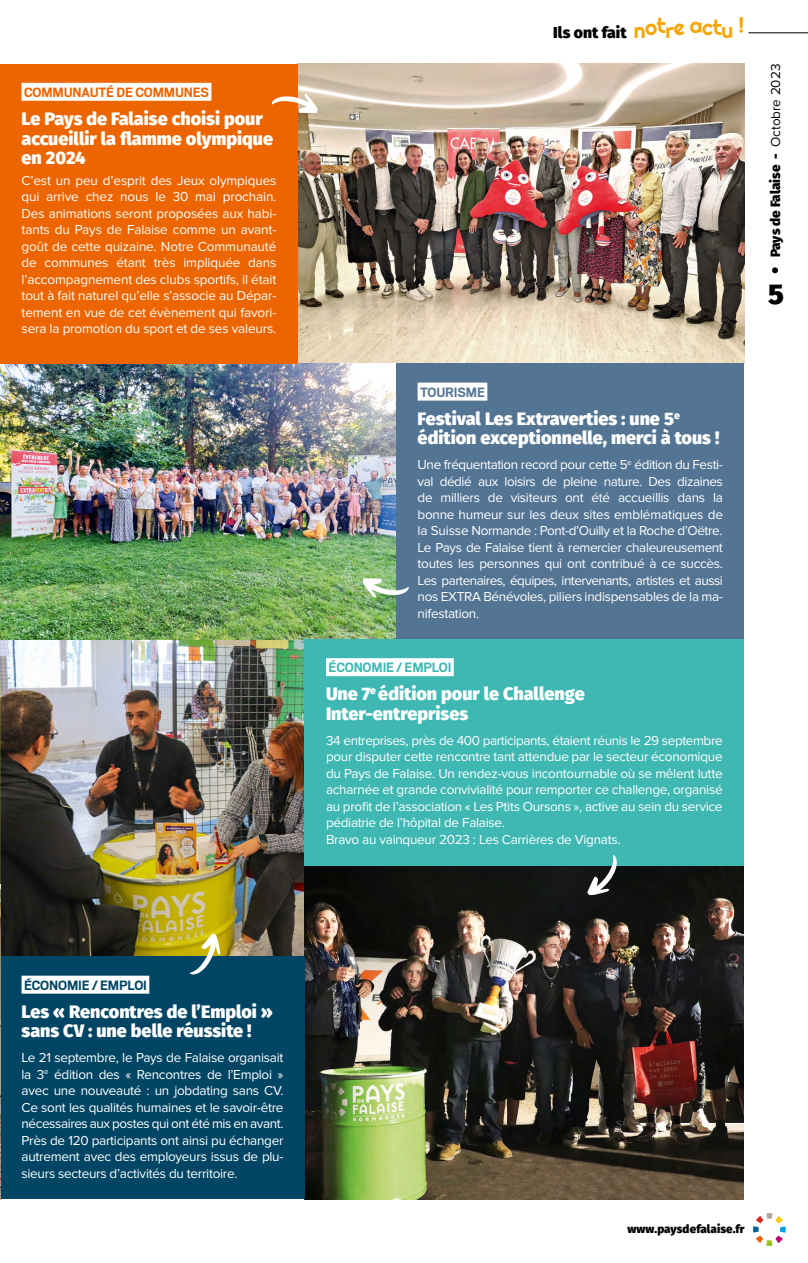
<style>
.page{position:relative;width:808px;height:1263px;background:#fff}
.page>*{position:absolute;margin:0;border:0;box-sizing:border-box;transform-origin:0 0}
.t1{font:800 28.5px "Fira Sans";color:#000}
.t2{font:800 18px/19.5px "Fira Sans";color:#fff}
.t3{font:800 15.75px "Fira Sans";color:#000}
.t4{font:700 15px "Scout";letter-spacing:-.01em;color:#ec6500}
.t5{font:700 15px "Scout";letter-spacing:-.01em;color:#3fb8b4}
.t6{font:700 15px "Scout";letter-spacing:-.01em;color:#004563}
.t7{font:700 15px "Scout";letter-spacing:-.01em;color:#557694}
.t8{font:13.5px/16.5px "Proxima Nova";letter-spacing:-.02em;color:#fff;text-align:justify}
.t9{font:800 13.5px "Fira Sans";letter-spacing:-.01em;color:#000}
.t10{font:800 11.7px "Fira Sans";letter-spacing:.01em;color:#000}
.s1{font-family:"Righteous Pro";font-weight:400;font-size:21px;color:#f7a500}
.s2{font-family:"Proxima Nova";font-weight:400}
</style>
<div class="page">
<hr style="left:748px;top:32px;width:60px;height:1px;background:#000">
<img style="left:298px;top:64px;width:446px;height:300px">
<img style="left:0;top:639px;width:305px;height:318px">
<img style="left:305px;top:865px;width:439px;height:334px">
<img style="left:0;top:364px;width:396px;height:275px">
<div style="left:396px;top:364px;width:348px;height:275px;background:#537493"></div>
<div style="left:418px;top:383px;width:69px;height:18px;background:#fff"></div>
<div style="left:305px;top:639px;width:439px;height:226px;background:#3fb8b4"></div>
<div style="left:326px;top:658px;width:128px;height:18px;background:#fff"></div>
<svg style="left:362px;top:578px;width:47px;height:20px"></svg>
<div style="left:0;top:957px;width:305px;height:242px;background:#004563"></div>
<div style="left:22px;top:976px;width:127px;height:18px;background:#fff"></div>
<svg style="left:190px;top:933px;width:30px;height:42px"></svg>
<svg style="left:587px;top:855px;width:30px;height:40px"></svg>
<div style="left:0;top:64px;width:298px;height:300px;background:#ec6500"></div>
<div style="left:22px;top:83px;width:189px;height:18px;background:#fff"></div>
<svg style="left:271px;top:93px;width:47px;height:20px"></svg>
<svg style="left:772px;top:267px;width:6px;height:6px"></svg>
<svg style="left:753px;top:1213px;width:33px;height:33px"></svg>
<img style="left:0;top:64px;width:1px;height:486px">
<hr style="left:0;top:884px;width:1px;height:315px;background:#fff">
<img style="left:0;top:889px;width:1px;height:310px">
<p class="t4" style="left:24px;top:83px;width:186px">COMMUNAUTÉ DE COMMUNES</p>
<h2 class="t2" style="left:22px;top:107px;width:253px">Le Pays de Falaise choisi pour accueillir la flamme olympique en 2024</h2>
<p class="t8" style="left:22px;top:172px;width:256px">C’est un peu d’esprit des Jeux olympiques qui arrive chez nous le 30 mai prochain.<br>Des animations seront proposées aux habi&shy;tants du Pays de Falaise comme un avant&shy;goût de cette quizaine. Notre Communauté de communes étant très impliquée dans l’accompagnement des clubs sportifs, il était tout à fait naturel qu’elle s’associe au Dépar&shy;tement en vue de cet évènement qui favori&shy;sera la promotion du sport et de ses valeurs.</p>
<p class="t3" style="left:553px;top:18px;width:192px">Ils ont fait <span class="s1">n</span><sup>ot</sup><span class="s1">r</span><sup>e</sup> <sup>act</sup><span class="s1">u </span><sup>!</sup></p>
<p class="t9" style="left:763px;top:257px;width:195px;rotate:-90deg">Pays de Falaise - <span class="s2">Octobre 2023</span></p>
<h1 class="t1" style="left:768px;top:269px;width:17px">5</h1>
<p class="t7" style="left:420px;top:382px;width:66px">TOURISME</p>
<h2 class="t2" style="left:418px;top:407px;width:303px">Festival Les Extraverties : une 5<sup>e </sup>édition exceptionnelle, merci à tous !</h2>
<p class="t8" style="left:418px;top:457px;width:307px">Une fréquentation record pour cette 5<sup>e</sup> édition du Festi&shy;val dédié aux loisirs de pleine nature. Des dizaines de milliers de visiteurs ont été accueillis dans la bonne humeur sur les deux sites emblématiques de la Suisse Normande : Pont-d’Ouilly et la Roche d’Oëtre.<br>Le Pays de Falaise tient à remercier chaleureusement toutes les personnes qui ont contribué à ce succès.<br>Les partenaires, équipes, intervenants, artistes et aussi nos EXTRA Bénévoles, piliers indispensables de la ma&shy;nifestation.</p>
<p class="t5" style="left:328px;top:658px;width:124px">ÉCONOMIE / EMPLOI</p>
<h2 class="t2" style="left:326px;top:683px;width:260px">Une 7<sup>e</sup> édition pour le Challenge<br>Inter-entreprises</h2>
<p class="t8" style="left:326px;top:732px;width:398px;text-align:left">34 entreprises, près de 400 participants, étaient réunis le 29 septembre pour disputer cette rencontre tant attendue par le secteur économique du Pays de Falaise. Un rendez-vous incontournable où se mêlent lutte acharnée et grande convivialité pour remporter ce challenge, organisé au profit de l’association « Les Ptits Oursons », active au sein du service pédiatrie de l’hôpital de Falaise.<br>Bravo au vainqueur 2023 : Les Carrières de Vignats.</p>
<p class="t6" style="left:24px;top:975px;width:124px">ÉCONOMIE / EMPLOI</p>
<h2 class="t2" style="left:22px;top:1000px;width:253px">Les « Rencontres de l’Emploi » sans CV : une belle réussite !</h2>
<p class="t8" style="left:22px;top:1050px;width:263px">Le 21 septembre, le Pays de Falaise organisait la 3<sup>e</sup> édition des « Rencontres de l’Emploi » avec une nouveauté : un jobdating sans CV.<br>Ce sont les qualités humaines et le savoir-être nécessaires aux postes qui ont été mis en avant.<br>Près de 120 participants ont ainsi pu échanger autrement avec des employeurs issus de plu&shy;sieurs secteurs d’activités du territoire.</p>
<p class="t10" style="left:627px;top:1219px;width:119px">www.paysdefalaise.fr</p>
</div>
